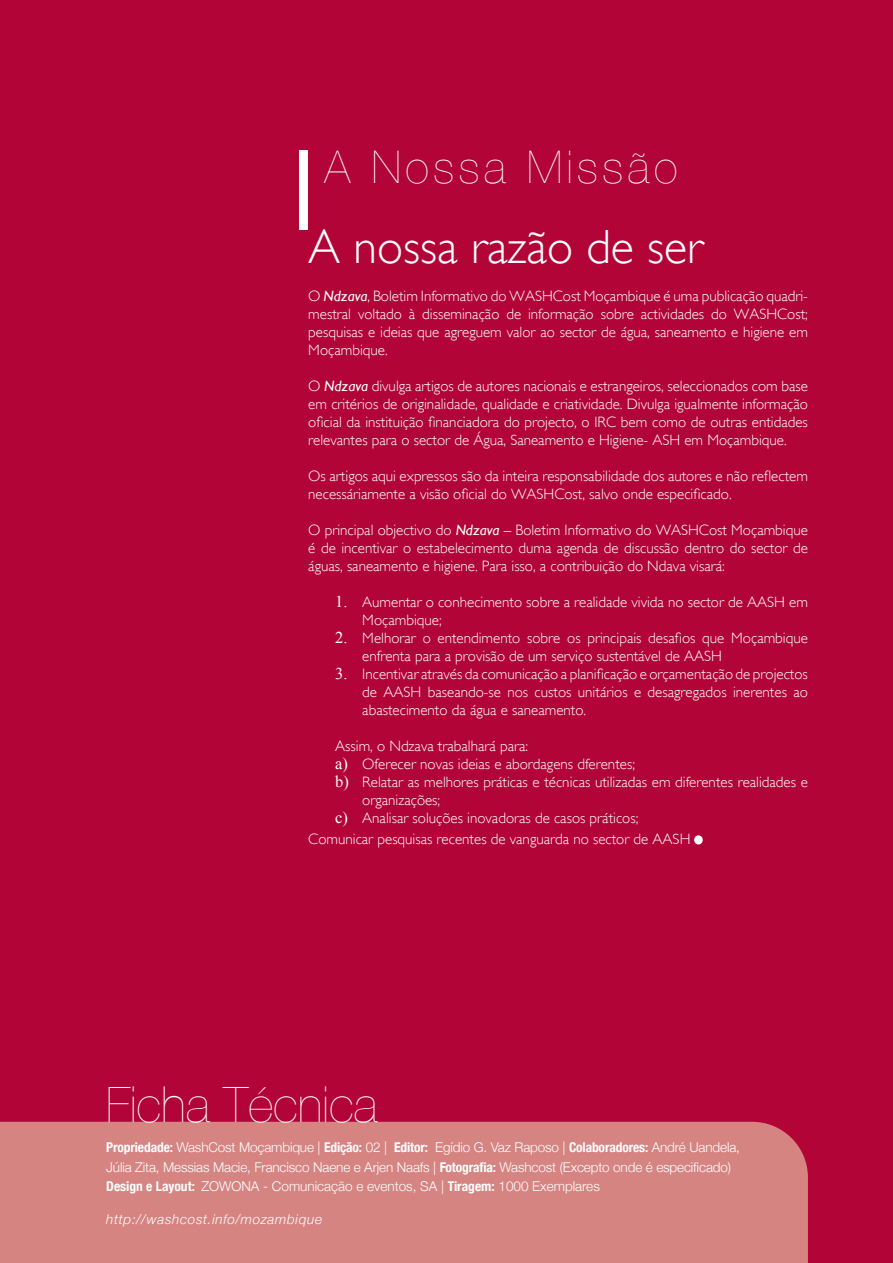
<style>
.page{position:relative;width:893px;height:1263px;background:#b30437}
.page>*{position:absolute;margin:0;border:0;box-sizing:border-box;transform-origin:0 0}
.t1{font:72px "Myriad Pro";color:#fff}
.t2{font:200 49.5px "Helvetica Neue";color:#fff}
.t3{font:300 48px "Gill Sans";color:#fff}
.t4{font:200 45px "Helvetica Neue";letter-spacing:.1em;color:#fff}
.t5{font:300 15px/18px "Gill Sans";color:#fff;text-align:justify}
.t6{font:300 13.5px/19.5px "Helvetica Neue";letter-spacing:-.01em;color:#fff}
.t7{font:italic 300 13.5px "Helvetica Neue";letter-spacing:.05em;color:#fff}
.s1{font-weight:400;font-style:italic}
.s2{font-family:"Times New Roman";font-weight:400;font-size:16.5px}
.s3{font-weight:700;font-stretch:condensed}
</style>
<div class="page">
<div style="left:299px;top:151px;width:9px;height:79px;background:#fff"></div>
<div style="left:0;top:1122px;width:808px;height:141px;background:#d58482"></div>
<p class="t4" style="left:325px;top:141px;width:354px">A Nossa Missão</p>
<p class="t3" style="left:308px;top:219px;width:396px">A nossa razão de ser</p>
<p class="t5" style="left:308px;top:287px;width:501px">O <span class="s1">Ndzava</span>, Boletim Informativo do WASHCost Moçambique é uma publicação quadri&shy;mestral voltado à disseminação de informação sobre actividades do WASHCost; pesquisas e ideias que agreguem valor ao sector de água, saneamento e higiene em Moçambique.</p>
<p class="t5" style="left:308px;top:377px;width:501px">O <span class="s1">Ndzava</span> divulga artigos de autores nacionais e estrangeiros, seleccionados com base em critérios de originalidade, qualidade e criatividade. Divulga igualmente informação oficial da instituição financiadora do projecto, o IRC bem como de outras entidades relevantes para o sector de Água, Saneamento e Higiene- ASH em Moçambique.</p>
<p class="t5" style="left:308px;top:467px;width:501px">Os artigos aqui expressos são da inteira responsabilidade dos autores e não reflectem necessáriamente a visão oficial do WASHCost, salvo onde especificado.</p>
<p class="t5" style="left:308px;top:521px;width:501px">O principal objectivo do <span class="s1">Ndzava</span> – Boletim Informativo do WASHCost Moçambique é de incentivar o estabelecimento duma agenda de discussão dentro do sector de águas, saneamento e higiene. Para isso, a contribuição do Ndava visará:</p>
<p class="t5" style="left:362px;top:593px;width:447px;text-indent:-27px"><span class="s2">1.</span> Aumentar o conhecimento sobre a realidade vivida no sector de AASH em<br>Moçambique;</p>
<p class="t5" style="left:362px;top:629px;width:447px;text-indent:-27px"><span class="s2">2.</span> Melhorar o entendimento sobre os principais desafios que Moçambique enfrenta para a provisão de um serviço sustentável de AASH</p>
<p class="t5" style="left:362px;top:665px;width:447px;text-indent:-27px"><span class="s2">3.</span> Incentivar através da comunicação a planificação e orçamentação de projectos de AASH baseando-se nos custos unitários e desagregados inerentes ao abastecimento da água e saneamento.</p>
<p class="t5" style="left:335px;top:737px;width:194px">Assim, o Ndzava trabalhará para:</p>
<p class="t5" style="left:335px;top:755px;width:301px"><span class="s2">a)</span> Oferecer novas ideias e abordagens dferentes;</p>
<p class="t5" style="left:362px;top:773px;width:447px;text-indent:-27px"><span class="s2">b)</span> Relatar as melhores práticas e técnicas utilizadas em diferentes realidades e organizações;</p>
<p class="t5" style="left:335px;top:809px;width:305px"><span class="s2">c)</span> Analisar soluções inovadoras de casos práticos;</p>
<p class="t5" style="left:308px;top:830px;width:384px">Comunicar pesquisas recentes de vanguarda no sector de AASH</p>
<p class="t1" style="left:690px;top:775px;width:16px">.</p>
<p class="t2" style="left:106px;top:1075px;width:273px">Ficha Técnica</p>
<p class="t6" style="left:106px;top:1137px;width:635px"><span class="s3">Propriedade:</span> WashCost Moçambique | <span class="s3">Edição:</span> 02 | <span class="s3">Editor:</span> Egídio G. Vaz Raposo | <span class="s3">Colaboradores:</span> André Uandela,<br>Júlia Zita, Messias Macie, Francisco Naene e Arjen Naafs | <span class="s3">Fotografia:</span> Washcost (Excepto onde é especificado)</p>
<p class="t6" style="left:106px;top:1176px;width:495px"><span class="s3">Design e Layout:</span> ZOWONA - Comunicação e eventos, SA | <span class="s3">Tiragem:</span> 1000 Exemplares</p>
<p class="t7" style="left:106px;top:1211px;width:217px">http://washcost.info/mozambique</p>
</div>
